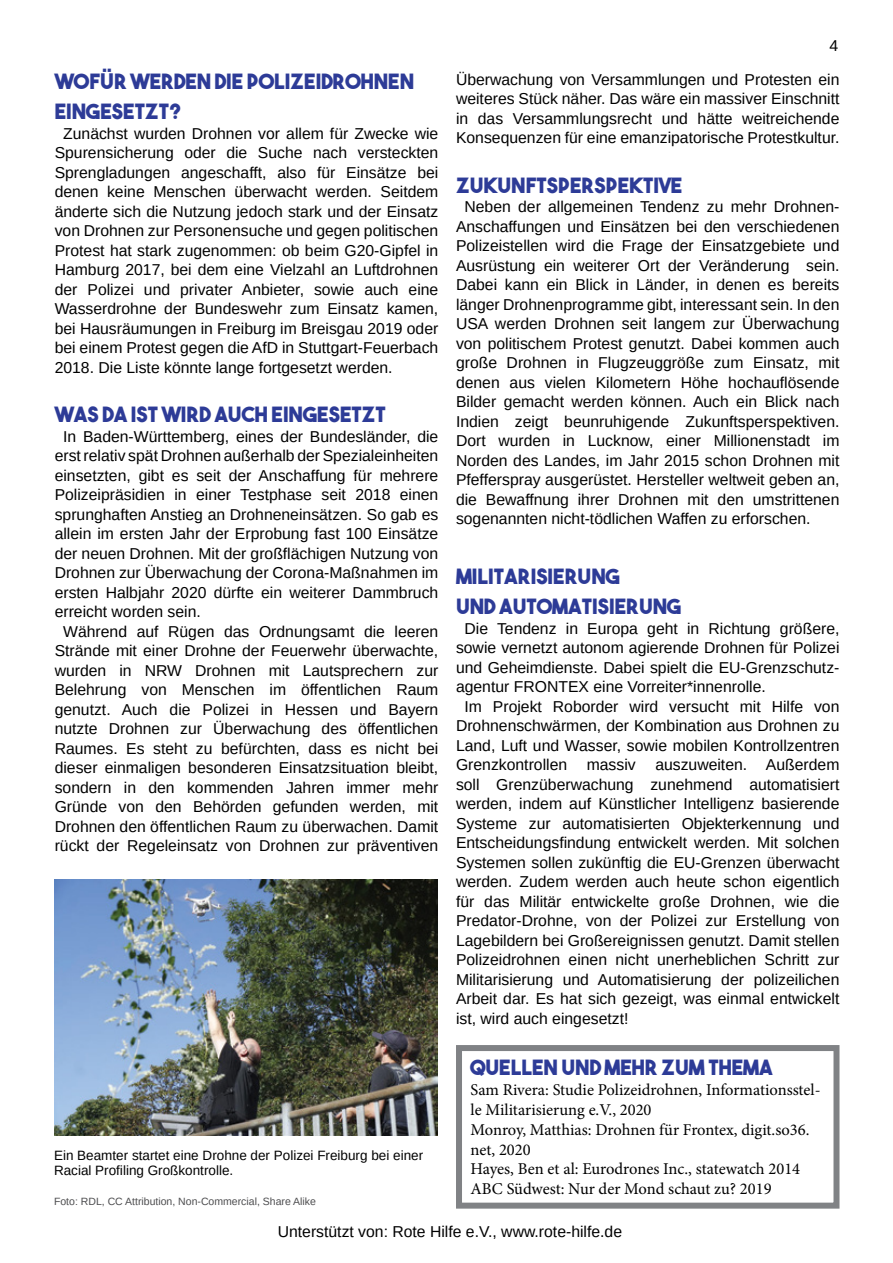
<style>
.page{position:relative;width:893px;height:1263px;background:#fff}
.page>*{position:absolute;margin:0;border:0;box-sizing:border-box;transform-origin:0 0}
.t1{font:21px/30px "The Bold Font";color:#2d3b97}
.t2{font:16.5px/19.8px "Minion Pro";color:#000}
.t3{font:15.75px/19.5px "Liberation Sans";color:#000;text-align:justify}
.t4{font:13.5px/15px "Liberation Sans";color:#000}
.t5{font:10.5px "Liberation Sans";color:#4d4d4f}
</style>
<div class="page">
<img style="left:54px;top:880px;width:384px;height:256px">
<div style="left:456px;top:1045px;width:383px;height:163px;border:6px solid #808285"></div>
<h1 class="t1" style="left:55px;top:66px;width:361px">WOFÜR WERDEN DIE POLIZEIDROHNEN<br>EINGESETZT?</h1>
<p class="t3" style="left:55px;top:124px;width:385px;text-indent:9px">Zunächst wurden Drohnen vor allem für Zwecke wie Spurensicherung oder die Suche nach versteckten Sprengladungen angeschafft, also für Einsätze bei denen keine Menschen überwacht werden. Seitdem änderte sich die Nutzung jedoch stark und der Einsatz von Drohnen zur Personensuche und gegen politischen Protest hat stark zugenommen: ob beim G20-Gipfel in Hamburg 2017, bei dem eine Vielzahl an Luftdrohnen der Polizei und privater Anbieter, sowie auch eine Wasserdrohne der Bundeswehr zum Einsatz kamen, bei Hausräumungen in Freiburg im Breisgau 2019 oder bei einem Protest gegen die AfD in Stuttgart-Feuerbach 2018. Die Liste könnte lange fortgesetzt werden.</p>
<h1 class="t1" style="left:55px;top:399px;width:333px">WAS DA IST WIRD AUCH EINGESETZT</h1>
<p class="t3" style="left:63px;top:427px;width:377px">In Baden-Württemberg, eines der Bundesländer, die</p>
<p class="t3" style="left:55px;top:446px;width:385px">erst relativ spät Drohnen außerhalb der Spezialeinheiten</p>
<p class="t3" style="left:55px;top:466px;width:385px">einsetzten, gibt es seit der Anschaffung für mehrere</p>
<p class="t3" style="left:55px;top:485px;width:385px">Polizeipräsidien in einer Testphase seit 2018 einen</p>
<p class="t3" style="left:55px;top:505px;width:385px">sprunghaften Anstieg an Drohneneinsätzen. So gab es</p>
<p class="t3" style="left:55px;top:524px;width:385px">allein im ersten Jahr der Erprobung fast 100 Einsätze</p>
<p class="t3" style="left:55px;top:544px;width:385px">der neuen Drohnen. Mit der großflächigen Nutzung von</p>
<p class="t3" style="left:55px;top:563px;width:385px">Drohnen zur Überwachung der Corona-Maßnahmen im</p>
<p class="t3" style="left:55px;top:583px;width:385px">ersten Halbjahr 2020 dürfte ein weiterer Dammbruch</p>
<p class="t3" style="left:55px;top:602px;width:148px">erreicht worden sein.</p>
<p class="t3" style="left:63px;top:622px;width:377px">Während auf Rügen das Ordnungsamt die leeren</p>
<p class="t3" style="left:55px;top:641px;width:385px">Strände mit einer Drohne der Feuerwehr überwachte,</p>
<p class="t3" style="left:55px;top:661px;width:385px">wurden in NRW Drohnen mit Lautsprechern zur</p>
<p class="t3" style="left:55px;top:680px;width:385px">Belehrung von Menschen im öffentlichen Raum</p>
<p class="t3" style="left:55px;top:700px;width:385px">genutzt. Auch die Polizei in Hessen und Bayern</p>
<p class="t3" style="left:55px;top:719px;width:385px">nutzte Drohnen zur Überwachung des öffentlichen</p>
<p class="t3" style="left:55px;top:739px;width:385px">Raumes. Es steht zu befürchten, dass es nicht bei</p>
<p class="t3" style="left:55px;top:758px;width:385px">dieser einmaligen besonderen Einsatzsituation bleibt,</p>
<p class="t3" style="left:55px;top:778px;width:385px">sondern in den kommenden Jahren immer mehr</p>
<p class="t3" style="left:55px;top:797px;width:385px">Gründe von den Behörden gefunden werden, mit</p>
<p class="t3" style="left:55px;top:817px;width:385px">Drohnen den öffentlichen Raum zu überwachen. Damit</p>
<p class="t3" style="left:55px;top:836px;width:385px">rückt der Regeleinsatz von Drohnen zur präventiven</p>
<p class="t4" style="left:54px;top:1148px;width:371px">Ein Beamter startet eine Drohne der Polizei Freiburg bei einer<br>Racial Profiling Großkontrolle.</p>
<p class="t5" style="left:54px;top:1194px;width:264px">Foto: RDL, CC Attribution, Non-Commercial, Share Alike</p>
<p class="t3" style="left:456px;top:29px;width:385px;line-height:33.9px;text-align:right">4<br>Überwachung von Versammlungen und Protesten ein</p>
<p class="t3" style="left:456px;top:89px;width:385px">weiteres Stück näher. Das wäre ein massiver Einschnitt in das Versammlungsrecht und hätte weitreichende Konsequenzen für eine emanzipatorische Protestkultur.</p>
<h1 class="t1" style="left:456px;top:170px;width:228px">ZUKUNFTSPERSPEKTIVE</h1>
<p class="t3" style="left:456px;top:197px;width:385px;text-indent:9px">Neben der allgemeinen Tendenz zu mehr Drohnen-Anschaffungen und Einsätzen bei den verschiedenen Polizeistellen wird die Frage der Einsatzgebiete und Ausrüstung ein weiterer Ort der Veränderung sein.<br>Dabei kann ein Blick in Länder, in denen es bereits länger Drohnenprogramme gibt, interessant sein. In den USA werden Drohnen seit langem zur Überwachung von politischem Protest genutzt. Dabei kommen auch große Drohnen in Flugzeuggröße zum Einsatz, mit denen aus vielen Kilometern Höhe hochauflösende Bilder gemacht werden können. Auch ein Blick nach Indien zeigt beunruhigende Zukunftsperspektiven.<br>Dort wurden in Lucknow, einer Millionenstadt im Norden des Landes, im Jahr 2015 schon Drohnen mit Pfefferspray ausgerüstet. Hersteller weltweit geben an, die Bewaffnung ihrer Drohnen mit den umstrittenen sogenannten nicht-tödlichen Waffen zu erforschen.</p>
<h1 class="t1" style="left:456px;top:561px;width:227px">MILITARISIERUNG<br>UND AUTOMATISIERUNG</h1>
<p class="t3" style="left:464px;top:619px;width:376px">Die Tendenz in Europa geht in Richtung größere,</p>
<p class="t3" style="left:456px;top:638px;width:385px">sowie vernetzt autonom agierende Drohnen für Polizei</p>
<p class="t3" style="left:456px;top:658px;width:385px">und Geheimdienste. Dabei spielt die EU-Grenzschutz-</p>
<p class="t3" style="left:456px;top:677px;width:311px">agentur FRONTEX eine Vorreiter*innenrolle.</p>
<p class="t3" style="left:464px;top:697px;width:376px">Im Projekt Roborder wird versucht mit Hilfe von</p>
<p class="t3" style="left:456px;top:716px;width:385px">Drohnenschwärmen, der Kombination aus Drohnen zu</p>
<p class="t3" style="left:456px;top:736px;width:385px">Land, Luft und Wasser, sowie mobilen Kontrollzentren</p>
<p class="t3" style="left:456px;top:755px;width:385px">Grenzkontrollen massiv auszuweiten. Außerdem</p>
<p class="t3" style="left:456px;top:775px;width:385px">soll Grenzüberwachung zunehmend automatisiert</p>
<p class="t3" style="left:456px;top:794px;width:385px">werden, indem auf Künstlicher Intelligenz basierende</p>
<p class="t3" style="left:456px;top:814px;width:385px">Systeme zur automatisierten Objekterkennung und</p>
<p class="t3" style="left:456px;top:833px;width:385px">Entscheidungsfindung entwickelt werden. Mit solchen</p>
<p class="t3" style="left:456px;top:853px;width:385px">Systemen sollen zukünftig die EU-Grenzen überwacht</p>
<p class="t3" style="left:456px;top:872px;width:385px">werden. Zudem werden auch heute schon eigentlich</p>
<p class="t3" style="left:456px;top:892px;width:385px">für das Militär entwickelte große Drohnen, wie die</p>
<p class="t3" style="left:456px;top:911px;width:385px">Predator-Drohne, von der Polizei zur Erstellung von</p>
<p class="t3" style="left:456px;top:931px;width:385px">Lagebildern bei Großereignissen genutzt. Damit stellen</p>
<p class="t3" style="left:456px;top:950px;width:385px">Polizeidrohnen einen nicht unerheblichen Schritt zur</p>
<p class="t3" style="left:456px;top:970px;width:385px">Militarisierung und Automatisierung der polizeilichen</p>
<p class="t3" style="left:456px;top:989px;width:385px">Arbeit dar. Es hat sich gezeigt, was einmal entwickelt</p>
<p class="t3" style="left:456px;top:1009px;width:174px">ist, wird auch eingesetzt!</p>
<h1 class="t1" style="left:470px;top:1052px;width:304px">QUELLEN UND MEHR ZUM THEMA</h1>
<p class="t2" style="left:470px;top:1080px;width:352px">Sam Rivera: Studie Polizeidrohnen, Informationsstel&shy;le Militarisierung e.V., 2020<br>Monroy, Matthias: Drohnen für Frontex, digit.so36. net, 2020<br>Hayes, Ben et al: Eurodrones Inc., statewatch 2014<br>ABC Südwest: Nur der Mond schaut zu? 2019</p>
<p class="t3" style="left:278px;top:1222px;width:346px">Unterstützt von: Rote Hilfe e.V., www.rote-hilfe.de</p>
</div>
